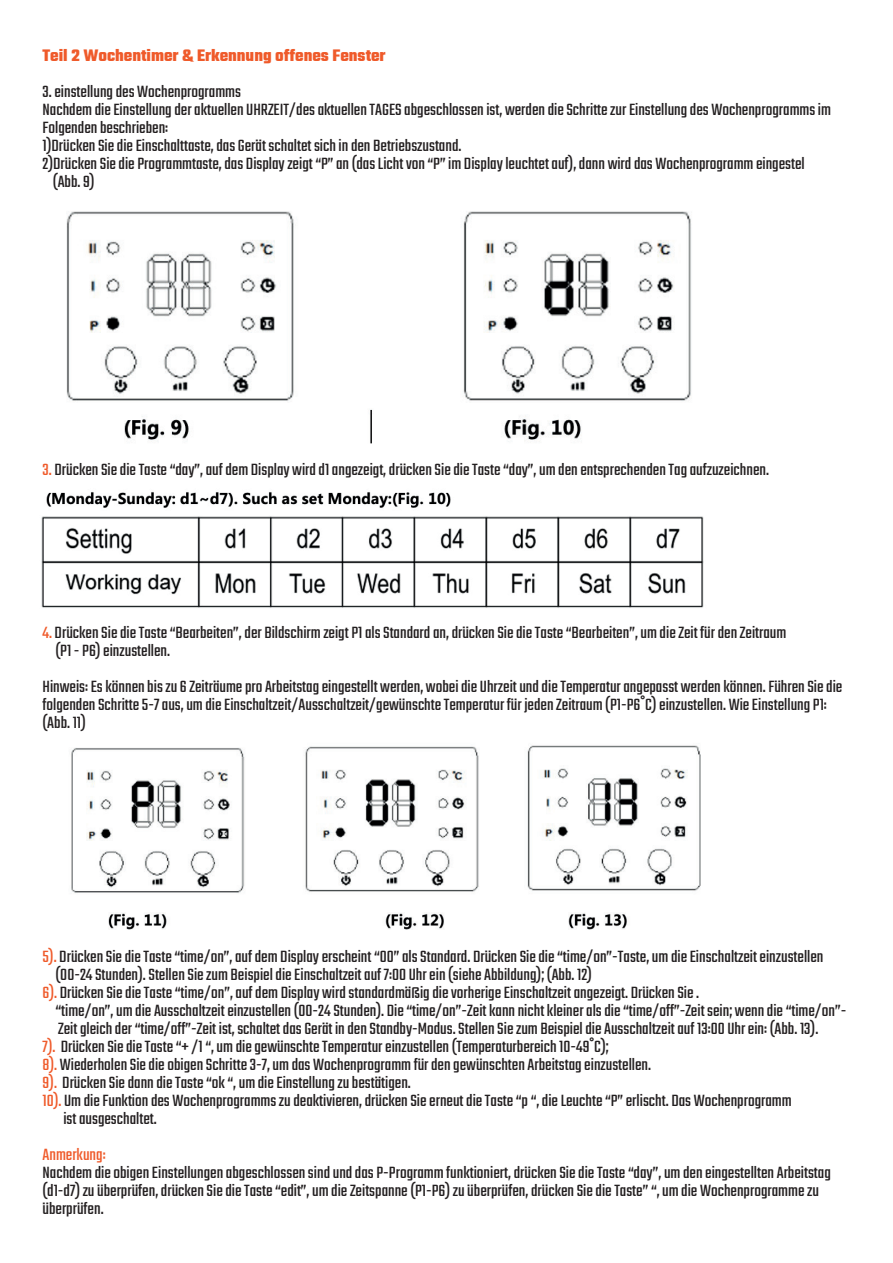
<style>
.page{position:relative;width:893px;height:1263px;background:#fff}
.page>*{position:absolute;margin:0;border:0;box-sizing:border-box;transform-origin:0 0}
.t1{font:18px/18px "Teko";color:#231f20}
.t2{font:700 18px "Teko";color:#ef5a2a}
.t3{font:18px "Teko";color:#ef5a2a}
.s1{color:#ef5a2a}
.s2{font-family:"Helvetica Neue";font-weight:900;font-stretch:condensed}
</style>
<div class="page">
<img style="left:71px;top:745px;width:630px;height:185px">
<img style="left:66px;top:211px;width:625px;height:233px">
<img style="left:41px;top:492px;width:663px;height:116px">
<p class="t2" style="left:43px;top:44px;width:345px">Teil 2 Wochentimer &amp; Erkennung offenes Fenster</p>
<p class="t1" style="left:43px;top:84px;width:200px">3. einstellung des Wochenprogramms</p>
<p class="t1" style="left:43px;top:102px;width:790px">Nachdem die Einstellung der aktuellen UHRZEIT/des aktuellen TAGES abgeschlossen ist, werden die Schritte zur Einstellung des Wochenprogramms im</p>
<p class="t1" style="left:43px;top:120px;width:127px">Folgenden beschrieben:</p>
<p class="t1" style="left:43px;top:138px;width:420px">1)Drücken Sie die Einschalttaste, das Gerät schaltet sich in den Betriebszustand.</p>
<p class="t1" style="left:43px;top:156px;width:764px">2)Drücken Sie die Programmtaste, das Display zeigt “P” an (das Licht von “P” im Display leuchtet auf), dann wird das Wochenprogramm eingestel</p>
<p class="t1" style="left:53px;top:174px;width:43px">(Abb. 9)</p>
<p class="t1" style="left:43px;top:462px;width:728px"><span class="s1">3.</span> Drücken Sie die Taste “day”, auf dem Display wird d1 angezeigt, drücken Sie die Taste “day”, um den entsprechenden Tag aufzuzeichnen.</p>
<p class="t1" style="left:56px;top:624px;width:732px;text-indent:-13px"><span class="s1">4.</span> Drücken Sie die Taste “Bearbeiten”, der Bildschirm zeigt P1 als Standard an, drücken Sie die Taste “Bearbeiten”, um die Zeit für den Zeitraum (P1 - P6) einzustellen.</p>
<p class="t1" style="left:43px;top:678px;width:801px">Hinweis: Es können bis zu 6 Zeiträume pro Arbeitstag eingestellt werden, wobei die Uhrzeit und die Temperatur angepasst werden können. Führen Sie die folgenden Schritte 5-7 aus, um die Einschaltzeit/Ausschaltzeit/gewünschte Temperatur für jeden Zeitraum (P1-P6<span class="s2">˚</span>C) einzustellen. Wie Einstellung P1: (Abb. 11)</p>
<p class="t1" style="left:43px;top:948px;width:782px"><span class="s1">5).</span> Drücken Sie die Taste “time/on”, auf dem Display erscheint “00” als Standard. Drücken Sie die “time/on”-Taste, um die Einschaltzeit einzustellen</p>
<p class="t1" style="left:56px;top:966px;width:538px">(00-24 Stunden). Stellen Sie zum Beispiel die Einschaltzeit auf 7:00 Uhr ein (siehe Abbildung); (Abb. 12)</p>
<p class="t1" style="left:43px;top:984px;width:658px"><span class="s1">6).</span> Drücken Sie die Taste “time/on”, auf dem Display wird standardmäßig die vorherige Einschaltzeit angezeigt. Drücken Sie .</p>
<p class="t1" style="left:56px;top:1002px;width:792px">“time/on”, um die Ausschaltzeit einzustellen (00-24 Stunden). Die “time/on”-Zeit kann nicht kleiner als die “time/off”-Zeit sein; wenn die “time/on”-</p>
<p class="t1" style="left:58px;top:1020px;width:762px">Zeit gleich der “time/off”-Zeit ist, schaltet das Gerät in den Standby-Modus. Stellen Sie zum Beispiel die Ausschaltzeit auf 13:00 Uhr ein: (Abb. 13).</p>
<p class="t1" style="left:43px;top:1038px;width:568px"><span class="s1">7).</span> Drücken Sie die Taste “+ /1 “, um die gewünschte Temperatur einzustellen (Temperaturbereich 10-49<span class="s2">˚</span>C);</p>
<p class="t1" style="left:43px;top:1056px;width:610px"><span class="s1">8).</span> Wiederholen Sie die obigen Schritte 3-7, um das Wochenprogramm für den gewünschten Arbeitstag einzustellen.</p>
<p class="t1" style="left:43px;top:1074px;width:370px"><span class="s1">9).</span> Drücken Sie dann die Taste “ok “, um die Einstellung zu bestätigen.</p>
<p class="t1" style="left:43px;top:1092px;width:751px"><span class="s1">10).</span> Um die Funktion des Wochenprogramms zu deaktivieren, drücken Sie erneut die Taste “p “, die Leuchte “P” erlischt. Das Wochenprogramm</p>
<p class="t1" style="left:63px;top:1110px;width:95px">ist ausgeschaltet.</p>
<p class="t3" style="left:43px;top:1144px;width:65px">Anmerkung:</p>
<p class="t1" style="left:43px;top:1164px;width:790px">Nachdem die obigen Einstellungen abgeschlossen sind und das P-Programm funktioniert, drücken Sie die Taste “day”, um den eingestellten Arbeitstag (d1-d7) zu überprüfen, drücken Sie die Taste “edit”, um die Zeitspanne (P1-P6) zu überprüfen, drücken Sie die Taste” “, um die Wochenprogramme zu überprüfen.</p>
</div>
